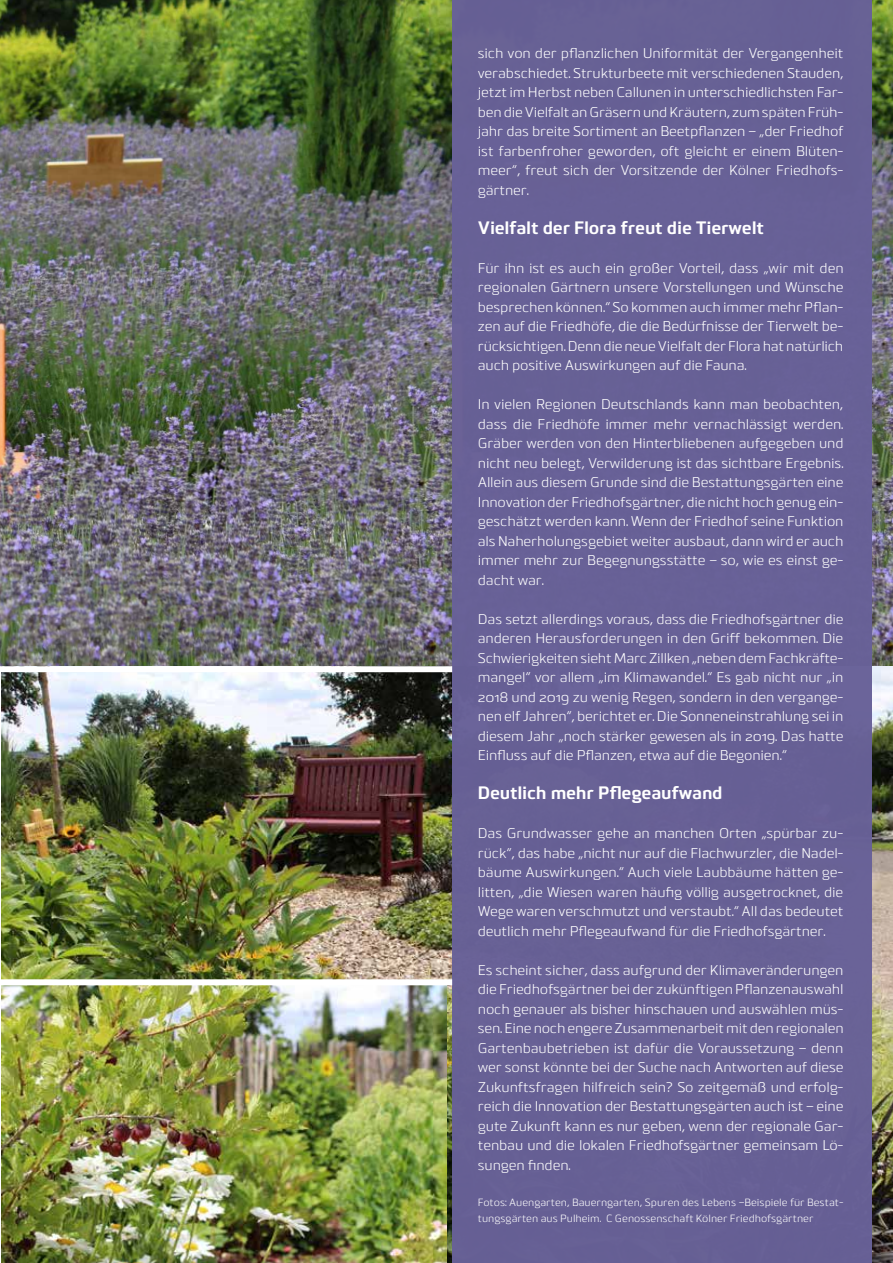
<style>
.page{position:relative;width:893px;height:1263px;background:#fff}
.page>*{position:absolute;margin:0;border:0;box-sizing:border-box;transform-origin:0 0}
.t1{font:700 18px "Bitner W00";letter-spacing:-.01em;color:#fff}
.t2{font:14.1px/19.5px "Bitner W00";letter-spacing:-.01em;color:#fff;text-align:justify}
.t3{font:10.5px/16.5px "Bitner W00";color:#fff}
</style>
<div class="page">
<img style="left:0;top:0;width:893px;height:1263px">
<img style="left:1px;top:985px;width:445px;height:278px">
<div style="left:452px;top:0;width:420px;height:1263px;background:#686198"></div>
<div style="left:0;top:979px;width:452px;height:6px;background:#fff"></div>
<div style="left:0;top:666px;width:452px;height:6px;background:#fff"></div>
<p class="t2" style="left:478px;top:42px;width:367px">sich von der pflanzlichen Uniformität der Vergangenheit verabschiedet. Strukturbeete mit verschiedenen Stauden, jetzt im Herbst neben Callunen in unterschiedlichsten Far&shy;ben die Vielfalt an Gräsern und Kräutern, zum späten Früh&shy;jahr das breite Sortiment an Beetpflanzen – „der Friedhof ist farbenfroher geworden, oft gleicht er einem Blüten&shy;meer“, freut sich der Vorsitzende der Kölner Friedhofs&shy;gärtner.</p>
<p class="t1" style="left:478px;top:213px;width:288px">Vielfalt der Flora freut die Tierwelt</p>
<p class="t2" style="left:478px;top:257px;width:367px">Für ihn ist es auch ein großer Vorteil, dass „wir mit den regionalen Gärtnern unsere Vorstellungen und Wünsche besprechen können.“ So kommen auch immer mehr Pflan&shy;zen auf die Friedhöfe, die die Bedürfnisse der Tierwelt be&shy;rücksichtigen. Denn die neue Vielfalt der Flora hat natürlich auch positive Auswirkungen auf die Fauna.</p>
<p class="t2" style="left:478px;top:393px;width:367px">In vielen Regionen Deutschlands kann man beobachten, dass die Friedhöfe immer mehr vernachlässigt werden.<br>Gräber werden von den Hinterbliebenen aufgegeben und nicht neu belegt, Verwilderung ist das sichtbare Ergebnis.<br>Allein aus diesem Grunde sind die Bestattungsgärten eine Innovation der Friedhofsgärtner, die nicht hoch genug ein&shy;geschätzt werden kann. Wenn der Friedhof seine Funktion als Naherholungsgebiet weiter ausbaut, dann wird er auch immer mehr zur Begegnungsstätte – so, wie es einst ge&shy;dacht war.</p>
<p class="t2" style="left:478px;top:608px;width:367px">Das setzt allerdings voraus, dass die Friedhofsgärtner die anderen Herausforderungen in den Griff bekommen. Die Schwierigkeiten sieht Marc Zillken „neben dem Fachkräfte&shy;mangel“ vor allem „im Klimawandel.“ Es gab nicht nur „in 2018 und 2019 zu wenig Regen, sondern in den vergange&shy;nen elf Jahren“, berichtet er. Die Sonneneinstrahlung sei in diesem Jahr „noch stärker gewesen als in 2019. Das hatte Einfluss auf die Pflanzen, etwa auf die Begonien.“</p>
<p class="t1" style="left:478px;top:779px;width:246px">Deutlich mehr Pflegeaufwand</p>
<p class="t2" style="left:478px;top:822px;width:367px">Das Grundwasser gehe an manchen Orten „spürbar zu&shy;rück“, das habe „nicht nur auf die Flachwurzler, die Nadel&shy;bäume Auswirkungen.“ Auch viele Laubbäume hätten ge&shy;litten, „die Wiesen waren häufig völlig ausgetrocknet, die Wege waren verschmutzt und verstaubt.“ All das bedeutet deutlich mehr Pflegeaufwand für die Friedhofsgärtner.</p>
<p class="t2" style="left:478px;top:959px;width:367px">Es scheint sicher, dass aufgrund der Klimaveränderungen die Friedhofsgärtner bei der zukünftigen Pflanzenauswahl noch genauer als bisher hinschauen und auswählen müs&shy;sen. Eine noch engere Zusammenarbeit mit den regionalen Gartenbaubetrieben ist dafür die Voraussetzung – denn wer sonst könnte bei der Suche nach Antworten auf diese Zukunftsfragen hilfreich sein? So zeitgemäß und erfolg&shy;reich die Innovation der Bestattungsgärten auch ist – eine gute Zukunft kann es nur geben, wenn der regionale Gar&shy;tenbau und die lokalen Friedhofsgärtner gemeinsam Lö&shy;sungen finden.</p>
<p class="t3" style="left:478px;top:1193px;width:367px">Fotos: Auengarten, Bauerngarten, Spuren des Lebens –Beispiele für Bestat&shy;tungsgärten aus Pulheim. C Genossenschaft Kölner Friedhofsgärtner</p>
</div>
